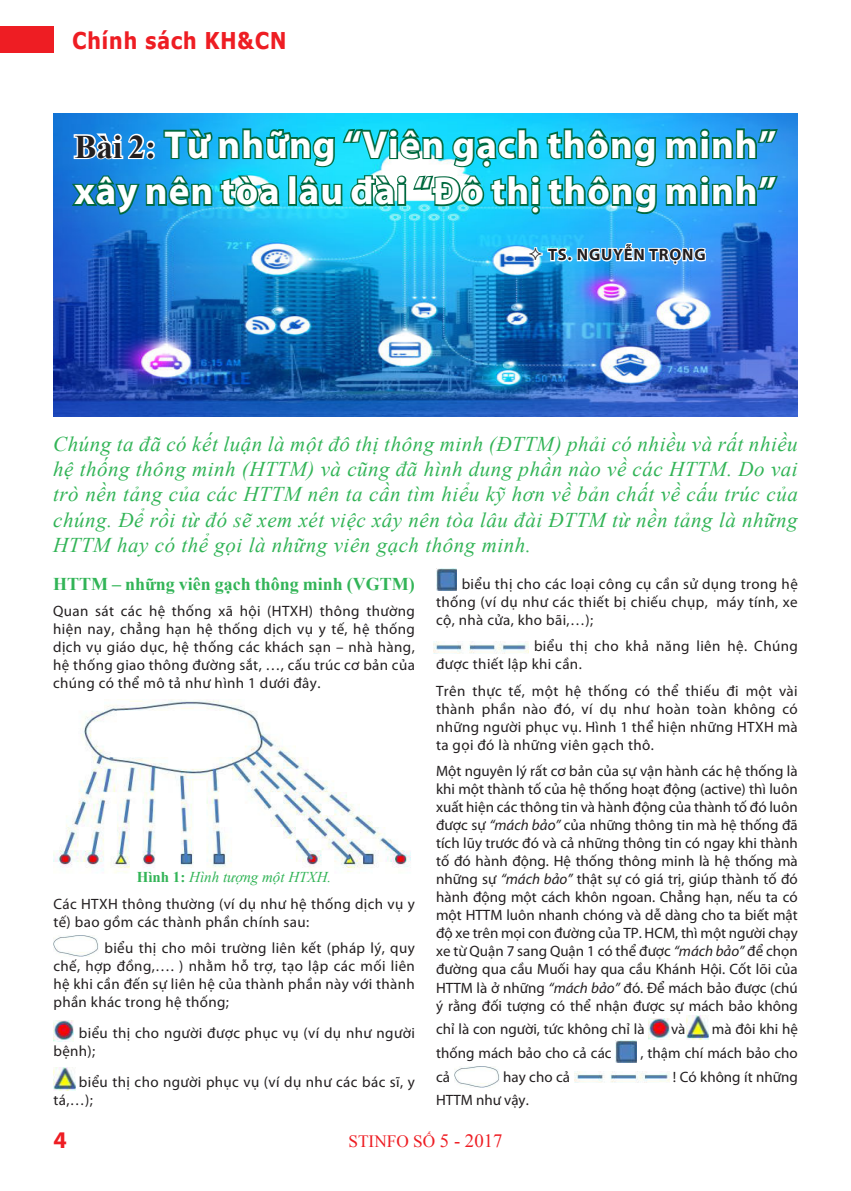
<style>
.page{position:relative;width:851px;height:1191px;background:#fff}
.page>*{position:absolute;margin:0;border:0;box-sizing:border-box;transform-origin:0 0}
.t1{font:700 39px/46.8px "Myriad Pro";letter-spacing:.025em;color:#fff}
.t2{font:700 24px "Myriad Pro";color:#ee1d23}
.t3{font:700 23.1px "Tahoma";letter-spacing:.05em;color:#ee1d23;scale:.91 1}
.t4{font:italic 21px/25.2px "Times New Roman";letter-spacing:.025em;color:#32b457;text-align:justify}
.t5{font:700 18px "Times New Roman";color:#32b457}
.t6{font:17.25px "Times New Roman";color:#ee1d23}
.Tacgia{font:700 16.5px "Myriad Pro";letter-spacing:.05em;color:#231f20}
.t7{font:15px/18px "Myriad Pro";letter-spacing:.025em;color:#231f20;text-align:justify}
.t8{font:15px "Myriad Pro";color:#231f20}
.t9{font:italic 15px "Times New Roman";color:#32b457}
.s1{font-family:"Times New Roman";font-size:33px;color:#231f20}
.s2{font-style:italic}
.s3{color:#fff}
.s4{font-weight:700;font-style:normal}
.s5{font-size:18.75px}
</style>
<div class="page">
<div style="left:0;top:26px;width:53px;height:27px;background:#ee1d23"></div>
<img style="left:53px;top:113px;width:744px;height:304px">
<svg style="left:664px;top:127px;width:115px;height:34px;background:#1a8db0"></svg>
<svg style="left:69px;top:126px;width:589px;height:90px;background:#28acc1"></svg>
<svg style="left:664px;top:174px;width:115px;height:33px;background:#1e8eaf"></svg>
<img style="left:53px;top:699px;width:358px;height:175px">
<img style="left:436px;top:568px;width:21px;height:22px">
<img style="left:433px;top:642px;width:95px;height:11px">
<img style="left:648px;top:1018px;width:21px;height:21px">
<img style="left:686px;top:1015px;width:22px;height:24px">
<img style="left:615px;top:1040px;width:21px;height:22px">
<img style="left:574px;top:1071px;width:95px;height:11px">
<img style="left:454px;top:1066px;width:45px;height:21px">
<img style="left:53px;top:936px;width:46px;height:20px">
<img style="left:53px;top:1020px;width:21px;height:21px">
<img style="left:53px;top:1067px;width:22px;height:23px">
<svg style="left:525px;top:240px;width:182px;height:28px"></svg>
<h3 class="t3" style="left:72px;top:24px;width:237px">Chính sách KH&amp;CN</h3>
<p class="t1" style="left:74px;top:120px;width:703px"><span class="s1">Bài 2:</span> Từ những “Viên gạch thông minh” xây nên tòa lâu đài “Đô thị thông minh”</p>
<p class="Tacgia" style="left:548px;top:244px;width:159px">TS. NGUYỄN TRỌNG</p>
<p class="t4" style="left:53px;top:431px;width:746px">Chúng ta đã có kết luận là một đô thị thông minh (ĐTTM) phải có nhiều và rất nhiều hệ thống thông minh (HTTM) và cũng đã hình dung phần nào về các HTTM. Do vai trò nền tảng của các HTTM nên ta cần tìm hiểu kỹ hơn về bản chất về cấu trúc của chúng. Để rồi từ đó sẽ xem xét việc xây nên tòa lâu đài ĐTTM từ nền tảng là những HTTM hay có thể gọi là những viên gạch thông minh.</p>
<p class="t7" style="left:436px;top:574px;width:363px;text-indent:26px">biểu thị cho các loại công cụ cần sử dụng trong hệ thống (ví dụ như các thiết bị chiếu chụp, máy tính, xe cộ, nhà cửa, kho bãi,…);</p>
<p class="t7" style="left:436px;top:637px;width:363px;text-indent:98px">biểu thị cho khả năng liên hệ. Chúng được thiết lập khi cần.</p>
<p class="t7" style="left:436px;top:681px;width:363px">Trên thực tế, một hệ thống có thể thiếu đi một vài thành phần nào đó, ví dụ như hoàn toàn không có những người phục vụ. Hình 1 thể hiện những HTXH mà ta gọi đó là những viên gạch thô.</p>
<p class="t7" style="left:436px;top:762px;width:363px">Một nguyên lý rất cơ bản của sự vận hành các hệ thống là khi một thành tố của hệ thống hoạt động (active) thì luôn xuất hiện các thông tin và hành động của thành tố đó luôn được sự <span class="s2">“mách bảo”</span> của những thông tin mà hệ thống đã tích lũy trước đó và cả những thông tin có ngay khi thành tố đó hành động. Hệ thống thông minh là hệ thống mà những sự <span class="s2">“mách bảo”</span> thật sự có giá trị, giúp thành tố đó hành động một cách khôn ngoan. Chẳng hạn, nếu ta có một HTTM luôn nhanh chóng và dễ dàng cho ta biết mật độ xe trên mọi con đường của TP. HCM, thì một người chạy xe từ Quận 7 sang Quận 1 có thể được <span class="s2">“mách bảo”</span> để chọn đường qua cầu Muối hay qua cầu Khánh Hội. Cốt lõi của HTTM là ở những <span class="s2">“mách bảo”</span> đó. Để mách bảo được (chú ý rằng đối tượng có thể nhận được sự mách bảo không</p>
<p class="t8" style="left:436px;top:1020px;width:210px">chỉ là con người, tức không chỉ là</p>
<p class="t7" style="left:671px;top:1020px;width:16px">và</p>
<p class="t8" style="left:711px;top:1020px;width:87px">mà đôi khi hệ</p>
<p class="t8" style="left:436px;top:1043px;width:177px">thống mách bảo cho cả các</p>
<p class="t8" style="left:640px;top:1043px;width:159px">, thậm chí mách bảo cho</p>
<p class="t8" style="left:436px;top:1067px;width:135px">cả <span class="s3">AAAAA</span>hay cho cả</p>
<p class="t8" style="left:672px;top:1067px;width:126px">! Có không ít những</p>
<p class="t8" style="left:436px;top:1091px;width:94px">HTTM như vậy.</p>
<p class="t2" style="left:53px;top:1124px;width:15px">4</p>
<p class="t5" style="left:53px;top:571px;width:363px">HTTM – những viên gạch thông minh (VGTM)</p>
<p class="t7" style="left:53px;top:602px;width:363px">Quan sát các hệ thống xã hội (HTXH) thông thường hiện nay, chẳng hạn hệ thống dịch vụ y tế, hệ thống dịch vụ giáo dục, hệ thống các khách sạn – nhà hàng, hệ thống giao thông đường sắt, …, cấu trúc cơ bản của chúng có thể mô tả như hình 1 dưới đây.</p>
<p class="t9" style="left:137px;top:866px;width:196px"><span class="s4">Hình 1:</span> Hình tượng một HTXH.</p>
<p class="t7" style="left:53px;top:894px;width:363px">Các HTXH thông thường (ví dụ như hệ thống dịch vụ y tế) bao gồm các thành phần chính sau:</p>
<p class="t7" style="left:53px;top:939px;width:363px;text-indent:51px">biểu thị cho môi trường liên kết (pháp lý, quy chế, hợp đồng,…. ) nhằm hỗ trợ, tạo lập các mối liên hệ khi cần đến sự liên hệ của thành phần này với thành phần khác trong hệ thống;</p>
<p class="t7" style="left:53px;top:1023px;width:363px;text-indent:26px">biểu thị cho người được phục vụ (ví dụ như người bệnh);</p>
<p class="t7" style="left:53px;top:1072px;width:363px;text-indent:26px">biểu thị cho người phục vụ (ví dụ như các bác sĩ, y tá,…);</p>
<p class="t6" style="left:348px;top:1130px;width:155px">STINFO SỐ <span class="s5">5 - 2017</span></p>
</div>
